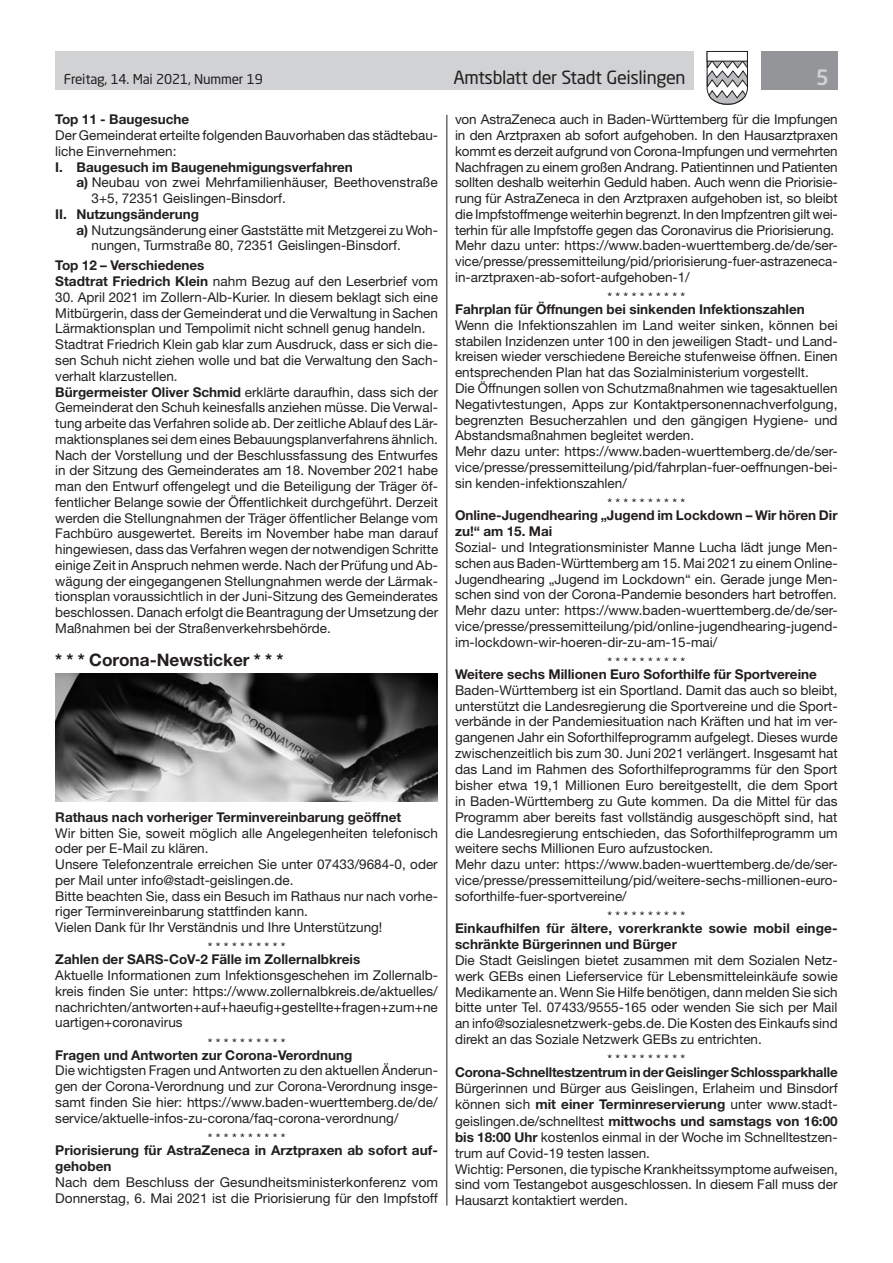
<style>
.page{position:relative;width:893px;height:1263px;background:#fff}
.page>*{position:absolute;margin:0;border:0;box-sizing:border-box;transform-origin:0 0}
.t1{font:500 21px "Neo Sans Std";color:#d1d2d4}
.t2{font:18px "Neo Sans Std";letter-spacing:-.02em;color:#231f20}
.t3{font:700 17.25px "Helvetica Neue LT Std";color:#231f20}
.t4{font:13.5px/15.8px "Helvetica Neue LT Std";color:#231f20}
.t5{font:700 13.5px/16.5px "Helvetica Neue LT Std";color:#231f20}
.t6{font:13.5px "Neo Sans Std";letter-spacing:-.015em;color:#231f20}
.s1{font-weight:700}
.s2{font-weight:400}
</style>
<div class="page">
<div style="left:55px;top:51px;width:639px;height:38px;background:#d1d2d4"></div>
<div style="left:761px;top:51px;width:77px;height:38px;background:#939598"></div>
<svg style="left:706px;top:51px;width:42px;height:54px"></svg>
<div style="left:707px;top:51px;width:40px;height:10px;background:#fff"></div>
<div style="left:707px;top:51px;width:41px;height:10px;border:1px solid #231f20"></div>
<hr style="left:446px;top:115px;width:1px;height:1090px;background:#231f20">
<img style="left:55px;top:674px;width:383px;height:127px">
<p class="t6" style="left:64px;top:71px;width:201px">Freitag, 14. Mai 2021, Nummer 19</p>
<h2 class="t2" style="left:453px;top:66px;width:234px">Amtsblatt der Stadt Geislingen</h2>
<h1 class="t1" style="left:816px;top:64px;width:15px">5</h1>
<p class="t5" style="left:55px;top:111px;width:135px">Top 11 - Baugesuche</p>
<p class="t4" style="left:55px;top:127px;width:384px">Der Gemeinderat erteilte folgenden Bauvorhaben das städtebau&shy;liche Einvernehmen:</p>
<p class="t5" style="left:55px;top:158px;width:299px">I. Baugesuch im Baugenehmigungsverfahren</p>
<p class="t4" style="left:77px;top:175px;width:363px"><span class="s1">a)</span> Neubau von zwei Mehrfamilienhäuser, Beethovenstraße</p>
<p class="t4" style="left:92px;top:190px;width:196px">3+5, 72351 Geislingen-Binsdorf.</p>
<p class="t5" style="left:55px;top:206px;width:145px">II. Nutzungsänderung</p>
<p class="t4" style="left:77px;top:222px;width:363px"><span class="s1">a)</span> Nutzungsänderung einer Gaststätte mit Metzgerei zu Woh-</p>
<p class="t4" style="left:92px;top:238px;width:311px">nungen, Turmstraße 80, 72351 Geislingen-Binsdorf.</p>
<p class="t5" style="left:55px;top:257px;width:384px;line-height:15.8px">Top 12 – Verschiedenes<br>Stadtrat Friedrich Klein <span class="s2">nahm Bezug auf den Leserbrief vom</span></p>
<p class="t4" style="left:55px;top:289px;width:384px">30. April 2021 im Zollern-Alb-Kurier. In diesem beklagt sich eine Mitbürgerin, dass der Gemeinderat und die Verwaltung in Sachen Lärmaktionsplan und Tempolimit nicht schnell genug handeln.<br>Stadtrat Friedrich Klein gab klar zum Ausdruck, dass er sich die&shy;sen Schuh nicht ziehen wolle und bat die Verwaltung den Sach&shy;verhalt klarzustellen.<br><span class="s1">Bürgermeister Oliver Schmid</span> erklärte daraufhin, dass sich der Gemeinderat den Schuh keinesfalls anziehen müsse. Die Verwal&shy;tung arbeite das Verfahren solide ab. Der zeitliche Ablauf des Lär&shy;maktionsplanes sei dem eines Bebauungsplanverfahrens ähnlich.<br>Nach der Vorstellung und der Beschlussfassung des Entwurfes in der Sitzung des Gemeinderates am 18. November 2021 habe man den Entwurf offengelegt und die Beteiligung der Träger öf&shy;fentlicher Belange sowie der Öffentlichkeit durchgeführt. Derzeit werden die Stellungnahmen der Träger öffentlicher Belange vom Fachbüro ausgewertet. Bereits im November habe man darauf hingewiesen, dass das Verfahren wegen der notwendigen Schritte einige Zeit in Anspruch nehmen werde. Nach der Prüfung und Ab&shy;wägung der eingegangenen Stellungnahmen werde der Lärmak&shy;tionsplan voraussichtlich in der Juni-Sitzung des Gemeinderates beschlossen. Danach erfolgt die Beantragung der Umsetzung der Maßnahmen bei der Straßenverkehrsbehörde.</p>
<p class="t3" style="left:55px;top:649px;width:230px">* * * Corona-Newsticker * * *</p>
<p class="t4" style="left:455px;top:112px;width:384px">von AstraZeneca auch in Baden-Württemberg für die Impfungen in den Arztpraxen ab sofort aufgehoben. In den Hausarztpraxen kommt es derzeit aufgrund von Corona-Impfungen und vermehrten Nachfragen zu einem großen Andrang. Patientinnen und Patienten sollten deshalb weiterhin Geduld haben. Auch wenn die Priorisie&shy;rung für AstraZeneca in den Arztpraxen aufgehoben ist, so bleibt die Impfstoffmenge weiterhin begrenzt. In den Impfzentren gilt wei&shy;terhin für alle Impfstoffe gegen das Coronavirus die Priorisierung.<br>Mehr dazu unter: https://www.baden-wuerttemberg.de/de/ser&shy;vice/presse/pressemitteilung/pid/priorisierung-fuer-astrazeneca&shy;in-arztpraxen-ab-sofort-aufgehoben-1/</p>
<p class="t4" style="left:607px;top:289px;width:79px">* * * * * * * * * *</p>
<p class="t5" style="left:455px;top:301px;width:351px">Fahrplan für Öffnungen bei sinkenden Infektionszahlen</p>
<p class="t4" style="left:455px;top:317px;width:384px">Wenn die Infektionszahlen im Land weiter sinken, können bei stabilen Inzidenzen unter 100 in den jeweiligen Stadt- und Land&shy;kreisen wieder verschiedene Bereiche stufenweise öffnen. Einen entsprechenden Plan hat das Sozialministerium vorgestellt.<br>Die Öffnungen sollen von Schutzmaßnahmen wie tagesaktuellen Negativtestungen, Apps zur Kontaktpersonennachverfolgung, begrenzten Besucherzahlen und den gängigen Hygiene- und Abstandsmaßnahmen begleitet werden.<br>Mehr dazu unter: https://www.baden-wuerttemberg.de/de/ser&shy;vice/presse/pressemitteilung/pid/fahrplan-fuer-oeffnungen-bei&shy;sin kenden-infektionszahlen/</p>
<p class="t4" style="left:607px;top:495px;width:79px">* * * * * * * * * *</p>
<p class="t5" style="left:455px;top:506px;width:384px">Online-Jugendhearing „Jugend im Lockdown – Wir hören Dir zu!“ am 15. Mai</p>
<p class="t4" style="left:455px;top:539px;width:384px;text-align:justify">Sozial- und Integrationsminister Manne Lucha lädt junge Men&shy;schen aus Baden-Württemberg am 15. Mai 2021 zu einem Online-Jugendhearing „Jugend im Lockdown“ ein. Gerade junge Men&shy;schen sind von der Corona-Pandemie besonders hart betroffen.<br>Mehr dazu unter: https://www.baden-wuerttemberg.de/de/ser&shy;vice/presse/pressemitteilung/pid/online-jugendhearing-jugend&shy;im-lockdown-wir-hoeren-dir-zu-am-15-mai/</p>
<p class="t4" style="left:607px;top:654px;width:79px">* * * * * * * * * *</p>
<p class="t5" style="left:455px;top:665px;width:363px">Weitere sechs Millionen Euro Soforthilfe für Sportvereine</p>
<p class="t4" style="left:455px;top:682px;width:384px">Baden-Württemberg ist ein Sportland. Damit das auch so bleibt, unterstützt die Landesregierung die Sportvereine und die Sport&shy;verbände in der Pandemiesituation nach Kräften und hat im ver&shy;gangenen Jahr ein Soforthilfeprogramm aufgelegt. Dieses wurde zwischenzeitlich bis zum 30. Juni 2021 verlängert. Insgesamt hat das Land im Rahmen des Soforthilfeprogramms für den Sport bisher etwa 19,1 Millionen Euro bereitgestellt, die dem Sport in Baden-Württemberg zu Gute kommen. Da die Mittel für das Programm aber bereits fast vollständig ausgeschöpft sind, hat die Landesregierung entschieden, das Soforthilfeprogramm um weitere sechs Millionen Euro aufzustocken.<br>Mehr dazu unter: https://www.baden-wuerttemberg.de/de/ser&shy;vice/presse/pressemitteilung/pid/weitere-sechs-millionen-euro&shy;soforthilfe-fuer-sportvereine/</p>
<p class="t4" style="left:607px;top:908px;width:79px">* * * * * * * * * *</p>
<p class="t5" style="left:455px;top:919px;width:384px">Einkaufhilfen für ältere, vorerkrankte sowie mobil einge&shy;schränkte Bürgerinnen und Bürger</p>
<p class="t4" style="left:455px;top:952px;width:384px;text-align:justify">Die Stadt Geislingen bietet zusammen mit dem Sozialen Netz&shy;werk GEBs einen Lieferservice für Lebensmitteleinkäufe sowie Medikamente an. Wenn Sie Hilfe benötigen, dann melden Sie sich bitte unter Tel. 07433/9555-165 oder wenden Sie sich per Mail an info@sozialesnetzwerk-gebs.de. Die Kosten des Einkaufs sind direkt an das Soziale Netzwerk GEBs zu entrichten.</p>
<p class="t4" style="left:607px;top:1051px;width:79px">* * * * * * * * * *</p>
<p class="t5" style="left:455px;top:1063px;width:384px">Corona-Schnelltestzentrum in der Geislinger Schlossparkhalle</p>
<p class="t4" style="left:455px;top:1079px;width:384px">Bürgerinnen und Bürger aus Geislingen, Erlaheim und Binsdorf können sich <span class="s1">mit einer Terminreservierung</span> unter www.stadt&shy;geislingen.de/schnelltest <span class="s1">mittwochs und samstags von 16:00 bis 18:00 Uhr</span> kostenlos einmal in der Woche im Schnelltestzen&shy;trum auf Covid-19 testen lassen.<br>Wichtig: Personen, die typische Krankheitssymptome aufweisen, sind vom Testangebot ausgeschlossen. In diesem Fall muss der Hausarzt kontaktiert werden.</p>
<p class="t5" style="left:55px;top:808px;width:348px">Rathaus nach vorheriger Terminvereinbarung geöffnet</p>
<p class="t4" style="left:55px;top:825px;width:384px">Wir bitten Sie, soweit möglich alle Angelegenheiten telefonisch oder per E-Mail zu klären.<br>Unsere Telefonzentrale erreichen Sie unter 07433/9684-0, oder per Mail unter info@stadt-geislingen.de.<br>Bitte beachten Sie, dass ein Besuch im Rathaus nur nach vorhe&shy;riger Terminvereinbarung stattfinden kann.<br>Vielen Dank für Ihr Verständnis und Ihre Unterstützung!</p>
<p class="t4" style="left:208px;top:939px;width:79px">* * * * * * * * * *</p>
<p class="t5" style="left:55px;top:951px;width:307px">Zahlen der SARS-CoV-2 Fälle im Zollernalbkreis</p>
<p class="t4" style="left:55px;top:967px;width:384px;text-align:justify">Aktuelle Informationen zum Infektionsgeschehen im Zollernalb&shy;kreis finden Sie unter: https://www.zollernalbkreis.de/aktuelles/ nachrichten/antworten+auf+haeufig+gestellte+fragen+zum+ne uartigen+coronavirus</p>
<p class="t4" style="left:208px;top:1035px;width:79px">* * * * * * * * * *</p>
<p class="t5" style="left:55px;top:1046px;width:299px">Fragen und Antworten zur Corona-Verordnung</p>
<p class="t4" style="left:55px;top:1062px;width:384px;text-align:justify">Die wichtigsten Fragen und Antworten zu den aktuellen Änderun&shy;gen der Corona-Verordnung und zur Corona-Verordnung insge&shy;samt finden Sie hier: https://www.baden-wuerttemberg.de/de/ service/aktuelle-infos-zu-corona/faq-corona-verordnung/</p>
<p class="t4" style="left:208px;top:1130px;width:79px">* * * * * * * * * *</p>
<p class="t5" style="left:55px;top:1141px;width:384px">Priorisierung für AstraZeneca in Arztpraxen ab sofort auf&shy;gehoben</p>
<p class="t4" style="left:55px;top:1174px;width:384px">Nach dem Beschluss der Gesundheitsministerkonferenz vom<br>Donnerstag, 6. Mai 2021 ist die Priorisierung für den Impfstoff</p>
</div>
